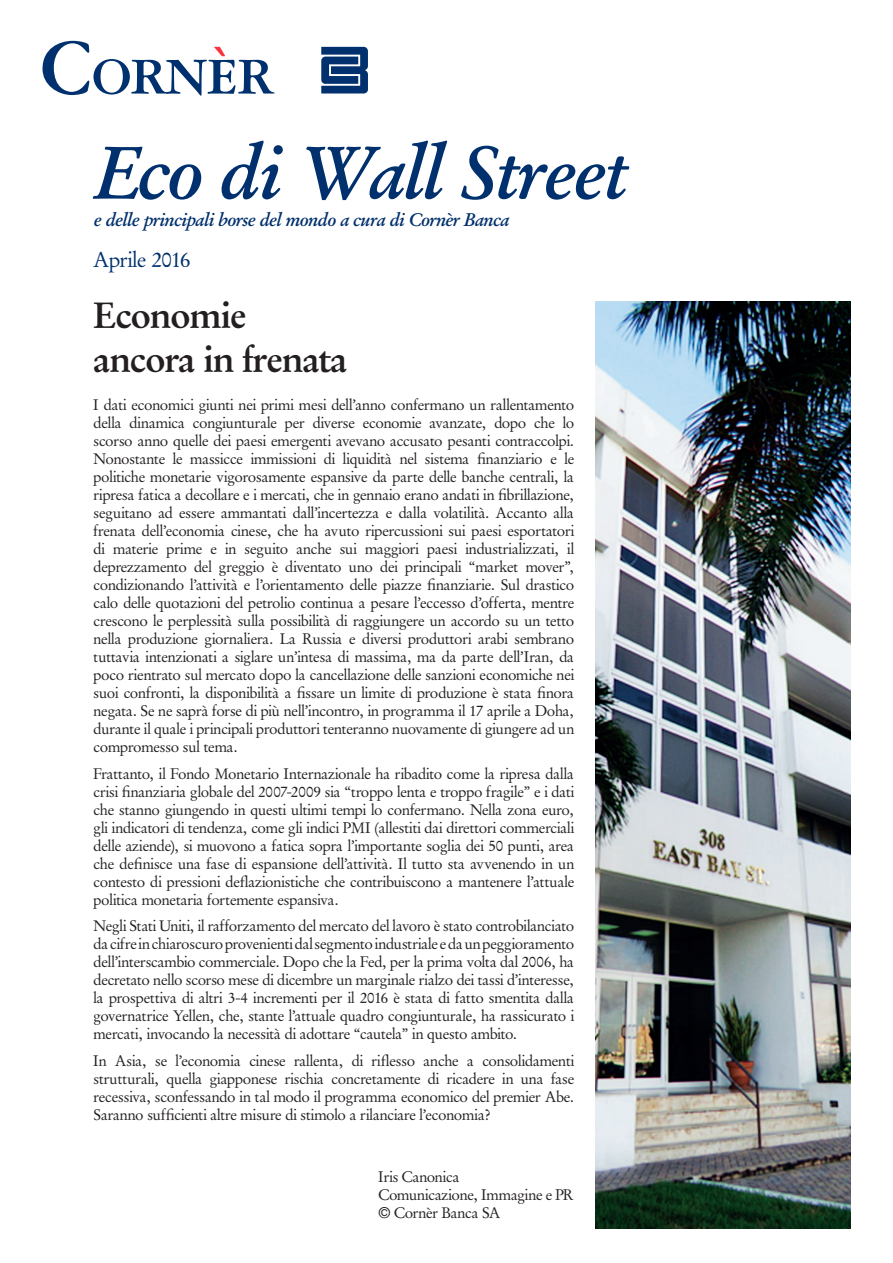
<style>
.page{position:relative;width:893px;height:1263px;background:#fff}
.page>*{position:absolute;margin:0;border:0;box-sizing:border-box;transform-origin:0 0}
.t1{font:italic 500 73.5px "Corner";color:#00306d}
.t2{font:500 36px "Corner";color:#231f20}
.t3{font:21px "Corner";letter-spacing:-.01em;color:#00306d}
.t4{font:italic 500 18px "Corner";color:#00306d}
.t5{font:15px/18px "Corner";color:#231f20;text-align:justify}
.s1{font-family:"Helvetica Neue"}
</style>
<div class="page">
<svg style="left:321px;top:47px;width:47px;height:46px"></svg>
<svg style="left:43px;top:41px;width:231px;height:55px"></svg>
<img style="left:595px;top:302px;width:255px;height:927px">
<p class="t1" style="left:92px;top:130px;width:534px">Eco di Wall Street</p>
<p class="t4" style="left:94px;top:209px;width:416px">e delle principali borse del mondo a cura di Cornèr Banca</p>
<p class="t3" style="left:94px;top:248px;width:99px">Aprile 2016</p>
<p class="t2" style="left:94px;top:295px;width:154px">Economie</p>
<p class="t2" style="left:94px;top:338px;width:255px">ancora in frenata</p>
<p class="t5" style="left:94px;top:396px;width:482px">I dati economici giunti nei primi mesi dell’anno confermano un rallentamento della dinamica congiunturale per diverse economie avanzate, dopo che lo scorso anno quelle dei paesi emergenti avevano accusato pesanti contraccolpi.<br>Nonostante le massicce immissioni di liquidità nel sistema finanziario e le politiche monetarie vigorosamente espansive da parte delle banche centrali, la ripresa fatica a decollare e i mercati, che in gennaio erano andati in fibrillazione, seguitano ad essere ammantati dall’incertezza e dalla volatilità. Accanto alla frenata dell’economia cinese, che ha avuto ripercussioni sui paesi esportatori di materie prime e in seguito anche sui maggiori paesi industrializzati, il deprezzamento del greggio è diventato uno dei principali “market mover”, condizionando l’attività e l’orientamento delle piazze finanziarie. Sul drastico calo delle quotazioni del petrolio continua a pesare l’eccesso d’offerta, mentre crescono le perplessità sulla possibilità di raggiungere un accordo su un tetto nella produzione giornaliera. La Russia e diversi produttori arabi sembrano tuttavia intenzionati a siglare un’intesa di massima, ma da parte dell’Iran, da poco rientrato sul mercato dopo la cancellazione delle sanzioni economiche nei suoi confronti, la disponibilità a fissare un limite di produzione è stata finora negata. Se ne saprà forse di più nell’incontro, in programma il 17 aprile a Doha, durante il quale i principali produttori tenteranno nuovamente di giungere ad un compromesso sul tema.</p>
<p class="t5" style="left:94px;top:765px;width:482px">Frattanto, il Fondo Monetario Internazionale ha ribadito come la ripresa dalla crisi finanziaria globale del 2007-2009 sia “troppo lenta e troppo fragile” e i dati che stanno giungendo in questi ultimi tempi lo confermano. Nella zona euro, gli indicatori di tendenza, come gli indici PMI (allestiti dai direttori commerciali delle aziende), si muovono a fatica sopra l’importante soglia dei 50 punti, area che definisce una fase di espansione dell’attività. Il tutto sta avvenendo in un contesto di pressioni deflazionistiche che contribuiscono a mantenere l’attuale politica monetaria fortemente espansiva.</p>
<p class="t5" style="left:94px;top:917px;width:482px">Negli Stati Uniti, il rafforzamento del mercato del lavoro è stato controbilanciato da cifre in chiaroscuro provenienti dal segmento industriale e da un peggioramento dell’interscambio commerciale. Dopo che la Fed, per la prima volta dal 2006, ha decretato nello scorso mese di dicembre un marginale rialzo dei tassi d’interesse, la prospettiva di altri 3-4 incrementi per il 2016 è stata di fatto smentita dalla governatrice Yellen, che, stante l’attuale quadro congiunturale, ha rassicurato i mercati, invocando la necessità di adottare “cautela” in questo ambito.</p>
<p class="t5" style="left:94px;top:1052px;width:482px">In Asia, se l’economia cinese rallenta, di riflesso anche a consolidamenti strutturali, quella giapponese rischia concretamente di ricadere in una fase recessiva, sconfessando in tal modo il programma economico del premier Abe.<br>Saranno sufficienti altre misure di stimolo a rilanciare l’economia?</p>
<p class="t5" style="left:378px;top:1168px;width:83px">Iris Canonica</p>
<p class="t5" style="left:378px;top:1186px;width:197px">Comunicazione, Immagine e PR</p>
<p class="t5" style="left:378px;top:1204px;width:124px"><span class="s1">©</span> Cornèr Banca SA</p>
</div>
